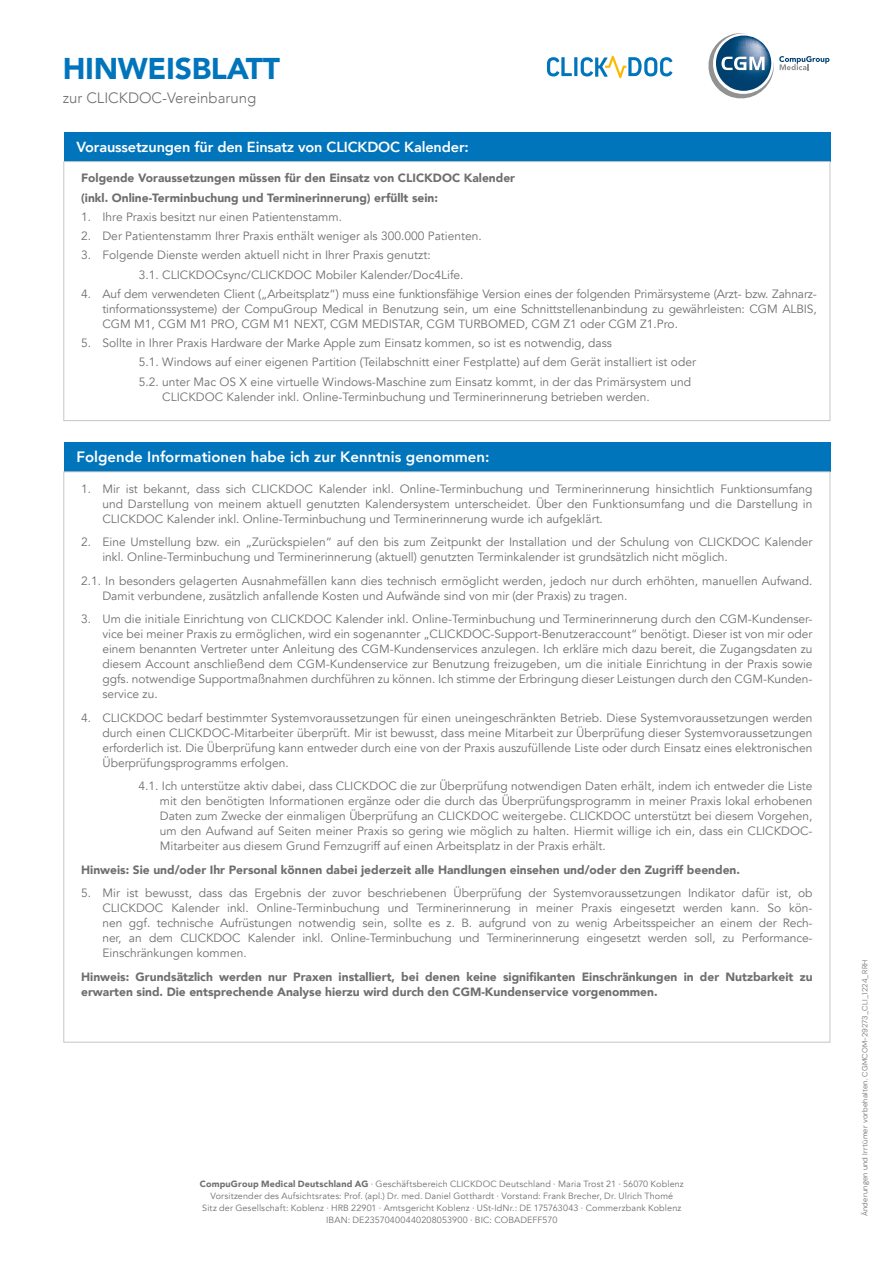
<style>
.page{position:relative;width:893px;height:1263px;background:#fff}
.page>*{position:absolute;margin:0;border:0;box-sizing:border-box;transform-origin:0 0}
.t1{font:900 30px "Avenir";letter-spacing:-.01em;color:#0075bc}
.t2{font:800 15px "Avenir";color:#fff}
.t3{font:300 15px "Avenir";color:#706f6f}
.t4{font:800 14.55px "Avenir";letter-spacing:-.01em;color:#fff}
.t5{font:12px/15px "Avenir";color:#706f6f;text-align:justify}
.t6{font:900 12px/19.2px "Avenir";color:#706f6f}
.t7{font:9px/12px "Avenir";letter-spacing:.015em;color:#706f6f;text-align:center}
.t8{font:300 7.5px "DM Sans";letter-spacing:.03em;color:#706f6f}
.s1{font-weight:900}
</style>
<div class="page">
<div style="left:64px;top:132px;width:766px;height:30px;background:#0075bc"></div>
<div style="left:64px;top:442px;width:766px;height:30px;background:#0075bc"></div>
<div style="left:63px;top:161px;width:767px;height:260px;border:1px solid #c6c6c6"></div>
<svg style="left:708px;top:33px;width:121px;height:66px"></svg>
<hr style="left:574px;top:57px;width:3px;height:19px;background:#0075bc">
<svg style="left:547px;top:57px;width:25px;height:20px"></svg>
<svg style="left:581px;top:56px;width:91px;height:22px"></svg>
<h1 class="t1" style="left:63px;top:43px;width:219px">HINWEISBLATT</h1>
<p class="t3" style="left:63px;top:89px;width:195px">zur CLICKDOC-Vereinbarung</p>
<p class="t4" style="left:76px;top:135px;width:394px">Voraussetzungen für den Einsatz von CLICKDOC Kalender:</p>
<p class="t6" style="left:81px;top:168px;width:435px">Folgende Voraussetzungen müssen für den Einsatz von CLICKDOC Kalender (inkl. Online-Terminbuchung und Terminerinnerung) erfüllt sein:</p>
<p class="t5" style="left:81px;top:210px;width:262px">1. Ihre Praxis besitzt nur einen Patientenstamm.</p>
<p class="t5" style="left:81px;top:229px;width:402px">2. Der Patientenstamm Ihrer Praxis enthält weniger als 300.000 Patienten.</p>
<p class="t5" style="left:139px;top:246px;width:326px;line-height:19.2px;text-indent:-58px">3. Folgende Dienste werden aktuell nicht in Ihrer Praxis genutzt:<br>3.1. CLICKDOCsync/CLICKDOC Mobiler Kalender/Doc4Life.</p>
<p class="t5" style="left:102px;top:287px;width:716px;text-indent:-21px">4. Auf dem verwendeten Client („Arbeitsplatz“) muss eine funktionsfähige Version eines der folgenden Primärsysteme (Arzt- bzw. Zahnarz&shy;tinformationssysteme) der CompuGroup Medical in Benutzung sein, um eine Schnittstellenanbindung zu gewährleisten: CGM ALBIS, CGM M1, CGM M1 PRO, CGM M1 NEXT, CGM MEDISTAR, CGM TURBOMED, CGM Z1 oder CGM Z1.Pro.</p>
<p class="t5" style="left:139px;top:334px;width:559px;line-height:19.2px;text-align:left;text-indent:-58px">5. Sollte in Ihrer Praxis Hardware der Marke Apple zum Einsatz kommen, so ist es notwendig, dass<br>5.1. Windows auf einer eigenen Partition (Teilabschnitt einer Festplatte) auf dem Gerät installiert ist oder<br>5.2. unter Mac OS X eine virtuelle Windows-Maschine zum Einsatz kommt, in der das Primärsystem und</p>
<p class="t5" style="left:162px;top:389px;width:489px">CLICKDOC Kalender inkl. Online-Terminbuchung und Terminerinnerung betrieben werden.</p>
<p class="t2" style="left:76px;top:445px;width:415px">Folgende Informationen habe ich zur Kenntnis genommen:</p>
<p class="t5" style="left:102px;top:481px;width:712px;text-indent:-21px">1. Mir ist bekannt, dass sich CLICKDOC Kalender inkl. Online-Terminbuchung und Terminerinnerung hinsichtlich Funktionsumfang und Darstellung von meinem aktuell genutzten Kalendersystem unterscheidet. Über den Funktionsumfang und die Darstellung in CLICKDOC Kalender inkl. Online-Terminbuchung und Terminerinnerung wurde ich aufgeklärt.</p>
<p class="t5" style="left:102px;top:535px;width:712px;text-indent:-21px">2. Eine Umstellung bzw. ein „Zurückspielen“ auf den bis zum Zeitpunkt der Installation und der Schulung von CLICKDOC Kalender inkl. Online-Terminbuchung und Terminerinnerung (aktuell) genutzten Terminkalender ist grundsätzlich nicht möglich.</p>
<p class="t5" style="left:102px;top:573px;width:712px;text-indent:-21px">2.1. In besonders gelagerten Ausnahmefällen kann dies technisch ermöglicht werden, jedoch nur durch erhöhten, manuellen Aufwand.<br>Damit verbundene, zusätzlich anfallende Kosten und Aufwände sind von mir (der Praxis) zu tragen.</p>
<p class="t5" style="left:102px;top:612px;width:712px;text-indent:-21px">3. Um die initiale Einrichtung von CLICKDOC Kalender inkl. Online-Terminbuchung und Terminerinnerung durch den CGM-Kundenser&shy;vice bei meiner Praxis zu ermöglichen, wird ein sogenannter „CLICKDOC-Support-Benutzeraccount“ benötigt. Dieser ist von mir oder einem benannten Vertreter unter Anleitung des CGM-Kundenservices anzulegen. Ich erkläre mich dazu bereit, die Zugangsdaten zu diesem Account anschließend dem CGM-Kundenservice zur Benutzung freizugeben, um die initiale Einrichtung in der Praxis sowie ggfs. notwendige Supportmaßnahmen durchführen zu können. Ich stimme der Erbringung dieser Leistungen durch den CGM-Kunden&shy;service zu.</p>
<p class="t5" style="left:102px;top:710px;width:712px;text-indent:-21px">4. CLICKDOC bedarf bestimmter Systemvoraussetzungen für einen uneingeschränkten Betrieb. Diese Systemvoraussetzungen werden durch einen CLICKDOC-Mitarbeiter überprüft. Mir ist bewusst, dass meine Mitarbeit zur Überprüfung dieser Systemvoraussetzungen erforderlich ist. Die Überprüfung kann entweder durch eine von der Praxis auszufüllende Liste oder durch Einsatz eines elektronischen Überprüfungsprogramms erfolgen.</p>
<p class="t5" style="left:160px;top:779px;width:654px;text-indent:-21px">4.1. Ich unterstütze aktiv dabei, dass CLICKDOC die zur Überprüfung notwendigen Daten erhält, indem ich entweder die Liste mit den benötigten Informationen ergänze oder die durch das Überprüfungsprogramm in meiner Praxis lokal erhobenen Daten zum Zwecke der einmaligen Überprüfung an CLICKDOC weitergebe. CLICKDOC unterstützt bei diesem Vorgehen, um den Aufwand auf Seiten meiner Praxis so gering wie möglich zu halten. Hiermit willige ich ein, dass ein CLICKDOC-Mitarbeiter aus diesem Grund Fernzugriff auf einen Arbeitsplatz in der Praxis erhält.</p>
<p class="t6" style="left:81px;top:860px;width:660px">Hinweis: Sie und/oder Ihr Personal können dabei jederzeit alle Handlungen einsehen und/oder den Zugriff beenden.</p>
<p class="t5" style="left:102px;top:886px;width:712px;text-indent:-21px">5. Mir ist bewusst, dass das Ergebnis der zuvor beschriebenen Überprüfung der Systemvoraussetzungen Indikator dafür ist, ob CLICKDOC Kalender inkl. Online-Terminbuchung und Terminerinnerung in meiner Praxis eingesetzt werden kann. So kön&shy;nen ggf. technische Aufrüstungen notwendig sein, sollte es z. B. aufgrund von zu wenig Arbeitsspeicher an einem der Rech&shy;ner, an dem CLICKDOC Kalender inkl. Online-Terminbuchung und Terminerinnerung eingesetzt werden soll, zu Performance-Einschränkungen kommen.</p>
<p class="t6" style="left:81px;top:969px;width:733px;line-height:15px">Hinweis: Grundsätzlich werden nur Praxen installiert, bei denen keine signifikanten Einschränkungen in der Nutzbarkeit zu erwarten sind. Die entsprechende Analyse hierzu wird durch den CGM-Kundenservice vorgenommen.</p>
<p class="t7" style="left:200px;top:1178px;width:485px"><span class="s1">CompuGroup Medical Deutschland AG</span> · Geschäftsbereich CLICKDOC Deutschland · Maria Trost 21 · 56070 Koblenz Vorsitzender des Aufsichtsrates: Prof. (apl.) Dr. med. Daniel Gotthardt · Vorstand: Frank Brecher, Dr. Ulrich Thomé<br>Sitz der Gesellschaft: Koblenz · HRB 22901 · Amtsgericht Koblenz · USt-IdNr.: DE 175763043 · Commerzbank Koblenz IBAN: DE23570400440208053900 · BIC: COBADEFF570</p>
<p class="t8" style="left:860px;top:1216px;width:258px;rotate:-90deg">Änderungen und Irrtümer vorbehalten. CGMCOM-29273_CLI_1224_RRH</p>
</div>
